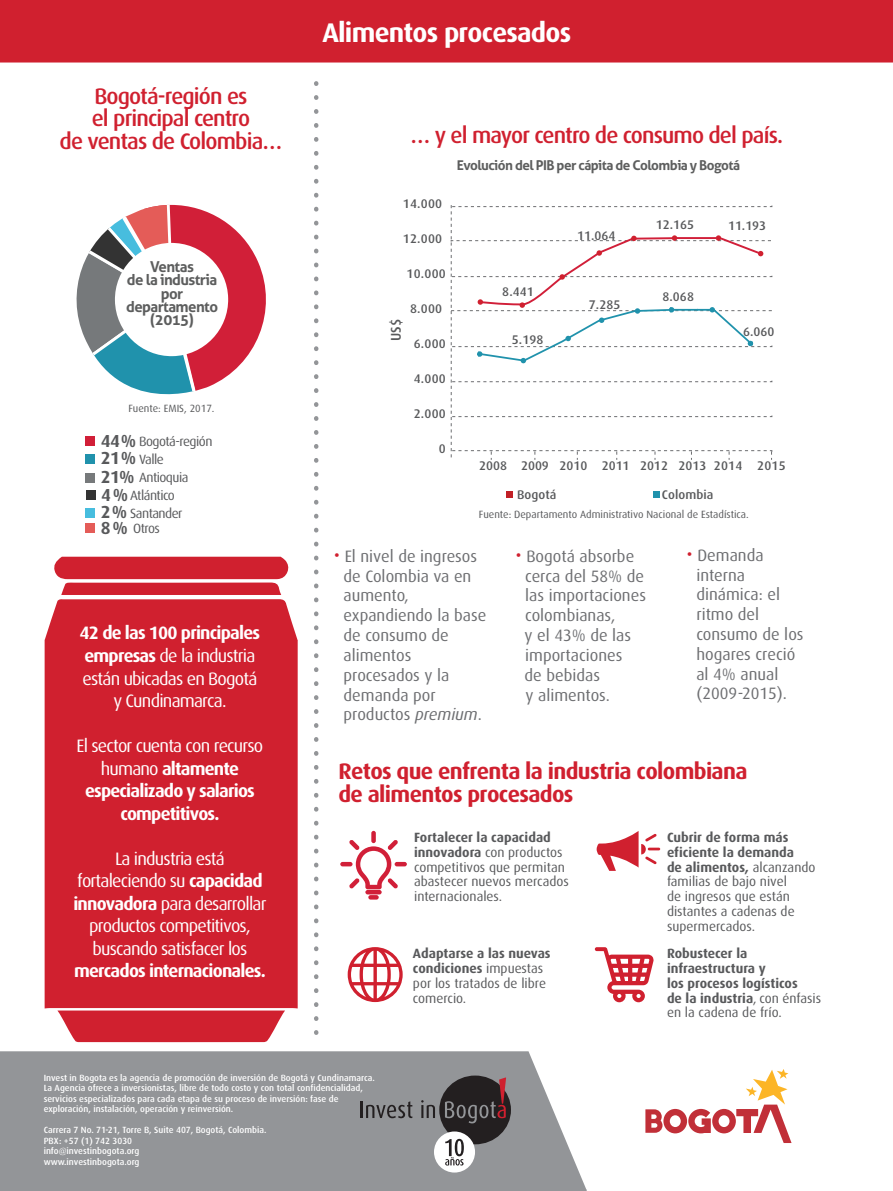
<style>
.page{position:relative;width:893px;height:1191px;background:#fff}
.page>*{position:absolute;margin:0;border:0;box-sizing:border-box;transform-origin:0 0}
.t1{font:700 27px "Dax";letter-spacing:-.03em;color:#fff}
.t2{font:500 22.5px/22.5px "Dax";letter-spacing:-.04em;color:#d0202f;text-align:center}
.t3{font:700 22.5px/22.5px "Dax";letter-spacing:-.03em;color:#d0202f}
.t4{font:18px/22.5px "Dax";letter-spacing:-.045em;color:#fff;text-align:center}
.t5{font:700 18px/22.5px "Dax";letter-spacing:-.045em;color:#fff;text-align:center}
.t6{font:700 17.4px "Dax";color:#58595b}
.t7{font:16.5px/19.8px "Dax";color:#6d6e71}
.t8{font:700 15px/13.2px "Aller";letter-spacing:-.04em;color:#5d5e5e;text-align:center}
.t9{font:500 14.1px "Dax";color:#58595b}
.t10{font:700 13.5px "Aller";letter-spacing:-.04em;color:#5d5e5e}
.t11{font:13.35px/14.7px "Dax";color:#58595b}
.t12{font:700 13.35px/14.7px "Dax";color:#58595b}
.t13{font:13.35px/18.5px "Dax";letter-spacing:-.04em;color:#58595b}
.t14{font:500 12.6px "Dax";letter-spacing:.005em;color:#58595b}
.t15{font:10.5px "Dax";color:#58595b}
.t16{font:500 9px/10.5px "Dax";color:#fff}
.s1{font-weight:700;font-size:17.4px}
.s2{font-weight:700}
.s3{font-weight:400}
.s4{font-size:19.5px;color:#d0202f}
.s5{font-style:italic}
</style>
<div class="page">
<div style="left:0;top:1051px;width:587px;height:140px;background:#939598"></div>
<div style="left:0;top:0;width:893px;height:62px;background:#d0202f"></div>
<svg style="left:54px;top:557px;width:235px;height:38px;background:#d63d4a"></svg>
<div style="left:45px;top:599px;width:253px;height:409px;background:#d0202f"></div>
<svg style="left:57px;top:1010px;width:228px;height:32px;background:#d43543"></svg>
<svg style="left:314px;top:83px;width:4px;height:952px"></svg>
<div style="left:86px;top:490px;width:10px;height:10px;background:#333"></div>
<div style="left:85px;top:436px;width:10px;height:9px;background:#d11f38"></div>
<div style="left:85px;top:454px;width:10px;height:10px;background:#2092ac"></div>
<div style="left:85px;top:472px;width:10px;height:10px;background:#76797b"></div>
<div style="left:85px;top:508px;width:10px;height:9px;background:#47bdde"></div>
<div style="left:85px;top:523px;width:10px;height:10px;background:#e45c58"></div>
<svg style="left:450px;top:205px;width:323px;height:212px"></svg>
<div style="left:451px;top:450px;width:321px;height:2px;border:1px dashed #6d6e71"></div>
<div style="left:506px;top:491px;width:7px;height:7px;background:#c12026"></div>
<div style="left:653px;top:491px;width:6px;height:7px;background:#2092ac"></div>
<svg style="left:477px;top:235px;width:202px;height:128px"></svg>
<svg style="left:451px;top:205px;width:1px;height:253px"></svg>
<hr style="left:676px;top:237px;width:41px;height:2px;background:#d11f39">
<hr style="left:672px;top:309px;width:41px;height:2px;background:#bfbfbf">
<svg style="left:716px;top:235px;width:47px;height:21px"></svg>
<svg style="left:709px;top:306px;width:44px;height:40px"></svg>
<svg style="left:348px;top:947px;width:55px;height:55px"></svg>
<hr style="left:365px;top:890px;width:17px;height:4px;background:#d11f38;border-radius:2px">
<svg style="left:368px;top:895px;width:11px;height:4px"></svg>
<hr style="left:395px;top:862px;width:12px;height:4px;background:#d11f38;border-radius:2px">
<hr style="left:340px;top:862px;width:13px;height:4px;background:#d11f38;border-radius:2px">
<div style="left:371px;top:831px;width:5px;height:12px;background:#d11f38;border-radius:2px"></div>
<svg style="left:349px;top:839px;width:49px;height:50px"></svg>
<svg style="left:597px;top:831px;width:63px;height:40px"></svg>
<svg style="left:595px;top:947px;width:59px;height:55px"></svg>
<svg style="left:645px;top:1069px;width:146px;height:74px"></svg>
<div style="left:439px;top:1075px;width:72px;height:69px;background:#231f20;border-radius:50%"></div>
<svg style="left:361px;top:1101px;width:51px;height:17px"></svg>
<svg style="left:421px;top:1100px;width:14px;height:18px"></svg>
<svg style="left:445px;top:1077px;width:61px;height:46px"></svg>
<div style="left:434px;top:1131px;width:41px;height:41px;background:#fff;border-radius:50%"></div>
<svg style="left:445px;top:1138px;width:19px;height:27px"></svg>
<svg style="left:76px;top:205px;width:190px;height:190px"></svg>
<h2 class="t2" style="left:60px;top:85px;width:224px">Bogotá-región es<br>el principal centro<br>de ventas de Colombia…</h2>
<h3 class="t8" style="left:126px;top:260px;width:93px">Ventas<br>de la industria por departamento (2015)</h3>
<p class="t15" style="left:129px;top:402px;width:87px">Fuente: EMIS, 2017.</p>
<h3 class="t13" style="left:101px;top:432px;width:113px"><span class="s1">44%</span> Bogotá-región<br><span class="s1">21%</span> Valle<br><span class="s1">21%</span> Antioquia</h3>
<h3 class="t6" style="left:101px;top:502px;width:28px">2%</h3>
<h3 class="t11" style="left:101px;top:521px;width:61px"><span class="s1">8%</span> Otros</h3>
<h3 class="t13" style="left:101px;top:486px;width:75px"><span class="s1">4%</span> Atlántico</h3>
<h3 class="t13" style="left:130px;top:504px;width:54px">Santander</h3>
<h3 class="t4" style="left:80px;top:622px;width:182px"><span class="s2">42 de las 100 principales empresas</span> de la industria están ubicadas en Bogotá y Cundinamarca.</h3>
<h3 class="t5" style="left:77px;top:734px;width:188px"><span class="s3">El sector cuenta con recurso humano</span> altamente especializado y salarios competitivos.</h3>
<h3 class="t4" style="left:73px;top:847px;width:195px">La industria está fortaleciendo su <span class="s2">capacidad innovadora</span> para desarrollar productos competitivos, buscando satisfacer los</h3>
<h3 class="t5" style="left:74px;top:959px;width:193px">mercados internacionales.</h3>
<h1 class="t1" style="left:322px;top:17px;width:250px">Alimentos procesados</h1>
<h2 class="t2" style="left:411px;top:125px;width:374px">… y el mayor centro de consumo del país.</h2>
<h3 class="t10" style="left:457px;top:156px;width:285px">Evolución del PIB per cápita de Colombia y Bogotá</h3>
<h3 class="t14" style="left:403px;top:197px;width:41px">14.000</h3>
<h3 class="t14" style="left:403px;top:232px;width:41px">12.000</h3>
<h3 class="t14" style="left:407px;top:266px;width:41px">10.000</h3>
<h3 class="t14" style="left:410px;top:301px;width:34px">8.000</h3>
<h3 class="t14" style="left:414px;top:336px;width:34px">6.000</h3>
<h3 class="t14" style="left:414px;top:371px;width:34px">4.000</h3>
<h3 class="t14" style="left:414px;top:406px;width:34px">2.000</h3>
<h3 class="t14" style="left:439px;top:441px;width:8px">0</h3>
<h3 class="t9" style="left:388px;top:341px;width:24px;rotate:-90deg">US$</h3>
<h3 class="t14" style="left:502px;top:285px;width:33px">8.441</h3>
<h3 class="t14" style="left:512px;top:332px;width:33px">5.198</h3>
<h3 class="t14" style="left:577px;top:228px;width:40px">11.064</h3>
<h3 class="t14" style="left:589px;top:297px;width:33px">7.285</h3>
<h3 class="t14" style="left:656px;top:218px;width:40px">12.165</h3>
<h3 class="t14" style="left:728px;top:219px;width:40px">11.193</h3>
<h3 class="t14" style="left:662px;top:290px;width:33px">8.068</h3>
<h3 class="t14" style="left:743px;top:324px;width:33px">6.060</h3>
<h3 class="t14" style="left:479px;top:459px;width:308px">2008 2009 2010 2011 2012 2013 2014 2015</h3>
<h3 class="t14" style="left:517px;top:487px;width:41px">Bogotá</h3>
<h3 class="t14" style="left:662px;top:487px;width:53px">Colombia</h3>
<p class="t15" style="left:479px;top:508px;width:271px">Fuente: Departamento Administrativo Nacional de Estadística.</p>
<h3 class="t7" style="left:344px;top:546px;width:144px;text-indent:-10px"><span class="s4">•</span> El nivel de ingresos de Colombia va en aumento, expandiendo la base de consumo de alimentos procesados y la demanda por productos <span class="s5">premium</span>.</h3>
<h3 class="t7" style="left:525px;top:546px;width:123px;text-indent:-9px"><span class="s4">•</span> Bogotá absorbe cerca del 58% de las importaciones colombianas,<br>y el 43% de las importaciones<br>de bebidas<br>y alimentos.</h3>
<h3 class="t7" style="left:696px;top:545px;width:109px;text-indent:-10px"><span class="s4">•</span> Demanda interna dinámica: el ritmo del consumo de los hogares creció al 4% anual (2009-2015).</h3>
<h2 class="t3" style="left:338px;top:760px;width:411px">Retos que enfrenta la industria colombiana de alimentos procesados</h2>
<h3 class="t11" style="left:414px;top:830px;width:156px"><span class="s2">Fortalecer la capacidad innovadora</span> con productos competitivos que permitan abastecer nuevos mercados internacionales.</h3>
<h3 class="t11" style="left:413px;top:946px;width:139px"><span class="s2">Adaptarse a las nuevas condiciones</span> impuestas por los tratados de libre comercio.</h3>
<h3 class="t11" style="left:667px;top:830px;width:150px"><span class="s2">Cubrir de forma más eficiente la demanda<br>de alimentos,</span> alcanzando familias de bajo nivel<br>de ingresos que están distantes a cadenas de supermercados.</h3>
<h3 class="t12" style="left:667px;top:946px;width:156px">Robustecer la infraestructura y<br>los procesos logísticos<br>de la industria<span class="s3">, con énfasis en la cadena de frío.</span></h3>
<p class="t16" style="left:44px;top:1072px;width:333px">Invest in Bogota es la agencia de promoción de inversión de Bogotá y Cundinamarca.<br>La Agencia ofrece a inversionistas, libre de todo costo y con total confidencialidad, servicios especializados para cada etapa de su proceso de inversión: fase de exploración, instalación, operación y reinversión.</p>
<p class="t16" style="left:44px;top:1124px;width:224px">Carrera 7 No. 71-21, Torre B, Suite 407, Bogotá, Colombia.<br>PBX: +57 (1) 742 3030<br>info@investinbogota.org<br>www.investinbogota.org</p>
</div>
